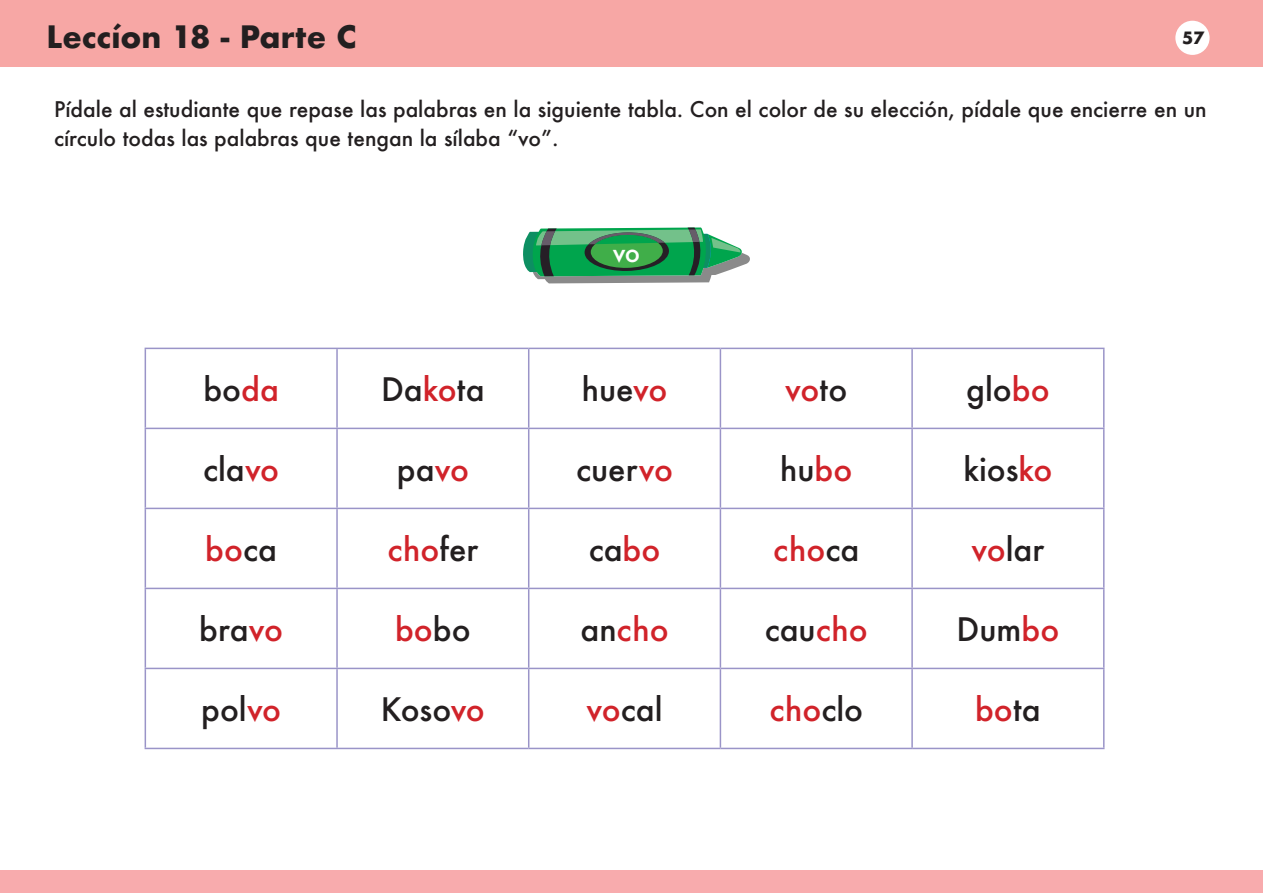
<style>
.page{position:relative;width:1263px;height:893px;background:#fff}
.page>*{position:absolute;margin:0;border:0;box-sizing:border-box;transform-origin:0 0}
.t1{font:500 31.5px "Futura";color:#231f20}
.t2{font:500 31.5px "Futura";color:#d1232a}
.t3{font:700 30px "Futura";color:#231f20}
.t4{font:500 25.5px "Futura";color:#fff}
.t5{font:500 21px/28.5px "Futura";color:#231f20}
.t6{font:700 16.5px "Futura";color:#231f20}
.s1{color:#d1232a}
.s2{color:#231f20}
</style>
<div class="page">
<div style="left:0;top:871px;width:1263px;height:22px;background:#f8abad"></div>
<hr style="left:145px;top:348px;width:192px;height:1px;background:#9a94c8">
<hr style="left:145px;top:349px;width:1px;height:79px;background:#9a94c8">
<hr style="left:337px;top:348px;width:192px;height:1px;background:#9a94c8">
<hr style="left:336px;top:349px;width:2px;height:79px;background:#9a94c8">
<hr style="left:529px;top:348px;width:191px;height:1px;background:#9a94c8">
<hr style="left:528px;top:349px;width:1px;height:79px;background:#9a94c8">
<hr style="left:720px;top:348px;width:192px;height:1px;background:#9a94c8">
<hr style="left:720px;top:349px;width:1px;height:79px;background:#9a94c8">
<hr style="left:912px;top:348px;width:192px;height:1px;background:#9a94c8">
<hr style="left:911px;top:349px;width:2px;height:79px;background:#9a94c8">
<hr style="left:1103px;top:349px;width:1px;height:79px;background:#9a94c8">
<hr style="left:145px;top:428px;width:192px;height:1px;background:#9a94c8">
<hr style="left:145px;top:429px;width:1px;height:79px;background:#9a94c8">
<hr style="left:337px;top:428px;width:192px;height:1px;background:#9a94c8">
<hr style="left:336px;top:429px;width:2px;height:79px;background:#9a94c8">
<hr style="left:529px;top:428px;width:191px;height:1px;background:#9a94c8">
<hr style="left:528px;top:429px;width:1px;height:79px;background:#9a94c8">
<hr style="left:720px;top:428px;width:192px;height:1px;background:#9a94c8">
<hr style="left:720px;top:429px;width:1px;height:79px;background:#9a94c8">
<hr style="left:912px;top:428px;width:192px;height:1px;background:#9a94c8">
<hr style="left:911px;top:429px;width:2px;height:79px;background:#9a94c8">
<hr style="left:1103px;top:429px;width:1px;height:79px;background:#9a94c8">
<hr style="left:145px;top:508px;width:192px;height:1px;background:#9a94c8">
<hr style="left:145px;top:509px;width:1px;height:79px;background:#9a94c8">
<hr style="left:337px;top:508px;width:192px;height:1px;background:#9a94c8">
<hr style="left:336px;top:509px;width:2px;height:79px;background:#9a94c8">
<hr style="left:529px;top:508px;width:191px;height:1px;background:#9a94c8">
<hr style="left:528px;top:509px;width:1px;height:79px;background:#9a94c8">
<hr style="left:720px;top:508px;width:192px;height:1px;background:#9a94c8">
<hr style="left:720px;top:509px;width:1px;height:79px;background:#9a94c8">
<hr style="left:912px;top:508px;width:192px;height:1px;background:#9a94c8">
<hr style="left:911px;top:509px;width:2px;height:79px;background:#9a94c8">
<hr style="left:1103px;top:509px;width:1px;height:79px;background:#9a94c8">
<hr style="left:145px;top:588px;width:192px;height:1px;background:#9a94c8">
<hr style="left:145px;top:589px;width:1px;height:79px;background:#9a94c8">
<hr style="left:337px;top:588px;width:192px;height:1px;background:#9a94c8">
<hr style="left:336px;top:589px;width:2px;height:79px;background:#9a94c8">
<hr style="left:529px;top:588px;width:191px;height:1px;background:#9a94c8">
<hr style="left:528px;top:589px;width:1px;height:79px;background:#9a94c8">
<hr style="left:720px;top:588px;width:192px;height:1px;background:#9a94c8">
<hr style="left:720px;top:589px;width:1px;height:79px;background:#9a94c8">
<hr style="left:912px;top:588px;width:192px;height:1px;background:#9a94c8">
<hr style="left:911px;top:589px;width:2px;height:79px;background:#9a94c8">
<hr style="left:1103px;top:589px;width:1px;height:79px;background:#9a94c8">
<hr style="left:145px;top:668px;width:192px;height:1px;background:#9a94c8">
<hr style="left:145px;top:669px;width:1px;height:79px;background:#9a94c8">
<hr style="left:337px;top:668px;width:192px;height:1px;background:#9a94c8">
<hr style="left:336px;top:669px;width:2px;height:79px;background:#9a94c8">
<hr style="left:529px;top:668px;width:191px;height:1px;background:#9a94c8">
<hr style="left:528px;top:669px;width:1px;height:79px;background:#9a94c8">
<hr style="left:720px;top:668px;width:192px;height:1px;background:#9a94c8">
<hr style="left:720px;top:669px;width:1px;height:79px;background:#9a94c8">
<hr style="left:912px;top:668px;width:192px;height:1px;background:#9a94c8">
<hr style="left:911px;top:669px;width:2px;height:79px;background:#9a94c8">
<hr style="left:1103px;top:669px;width:1px;height:79px;background:#9a94c8">
<hr style="left:145px;top:748px;width:192px;height:1px;background:#9a94c8">
<hr style="left:337px;top:748px;width:192px;height:1px;background:#9a94c8">
<hr style="left:529px;top:748px;width:191px;height:1px;background:#9a94c8">
<hr style="left:720px;top:748px;width:192px;height:1px;background:#9a94c8">
<hr style="left:912px;top:748px;width:192px;height:1px;background:#9a94c8">
<div style="left:0;top:0;width:1263px;height:66px;background:#f7a7a5"></div>
<svg style="left:523px;top:227px;width:227px;height:56px"></svg>
<div style="left:1175px;top:21px;width:34px;height:34px;background:#fff;border-radius:50%"></div>
<p class="t3" style="left:47px;top:15px;width:311px">Leccíon 18 - Parte C</p>
<p class="t6" style="left:1182px;top:26px;width:23px">57</p>
<p class="t5" style="left:54px;top:95px;width:1154px">Pídale al estudiante que repase las palabras en la siguiente tabla. Con el color de su elección, pídale que encierre en un círculo todas las palabras que tengan la sílaba “vo”.</p>
<p class="t4" style="left:613px;top:235px;width:29px">vo</p>
<p class="t1" style="left:203px;top:368px;width:77px">bo<span class="s1">da</span></p>
<p class="t1" style="left:381px;top:368px;width:105px">Da<span class="s1">ko</span>ta</p>
<p class="t1" style="left:582px;top:368px;width:87px">hue<span class="s1">vo</span></p>
<p class="t2" style="left:785px;top:368px;width:64px">vo<span class="s2">to</span></p>
<p class="t1" style="left:966px;top:368px;width:85px">glo<span class="s1">bo</span></p>
<p class="t1" style="left:203px;top:448px;width:78px">cla<span class="s1">vo</span></p>
<p class="t1" style="left:397px;top:448px;width:74px">pa<span class="s1">vo</span></p>
<p class="t1" style="left:576px;top:448px;width:98px">cuer<span class="s1">vo</span></p>
<p class="t1" style="left:780px;top:448px;width:74px">hu<span class="s1">bo</span></p>
<p class="t1" style="left:963px;top:448px;width:91px">kios<span class="s1">ko</span></p>
<p class="t2" style="left:205px;top:528px;width:73px">bo<span class="s2">ca</span></p>
<p class="t2" style="left:387px;top:528px;width:93px">cho<span class="s2">fer</span></p>
<p class="t1" style="left:589px;top:528px;width:73px">ca<span class="s1">bo</span></p>
<p class="t2" style="left:773px;top:528px;width:87px">cho<span class="s2">ca</span></p>
<p class="t1" style="left:972px;top:528px;width:74px"><span class="s1">vo</span>lar</p>
<p class="t1" style="left:199px;top:608px;width:85px">bra<span class="s1">vo</span></p>
<p class="t2" style="left:395px;top:608px;width:77px">bo<span class="s2">bo</span></p>
<p class="t2" style="left:580px;top:608px;width:90px"><span class="s2">an</span>cho</p>
<p class="t1" style="left:765px;top:608px;width:105px">cau<span class="s1">cho</span></p>
<p class="t1" style="left:956px;top:608px;width:104px">Dum<span class="s1">bo</span></p>
<p class="t1" style="left:201px;top:688px;width:82px">pol<span class="s1">vo</span></p>
<p class="t1" style="left:381px;top:688px;width:105px">Koso<span class="s1">vo</span></p>
<p class="t1" style="left:587px;top:688px;width:77px"><span class="s1">vo</span>cal</p>
<p class="t2" style="left:769px;top:688px;width:95px">cho<span class="s2">clo</span></p>
<p class="t2" style="left:975px;top:688px;width:67px">bo<span class="s2">ta</span></p>
</div>
